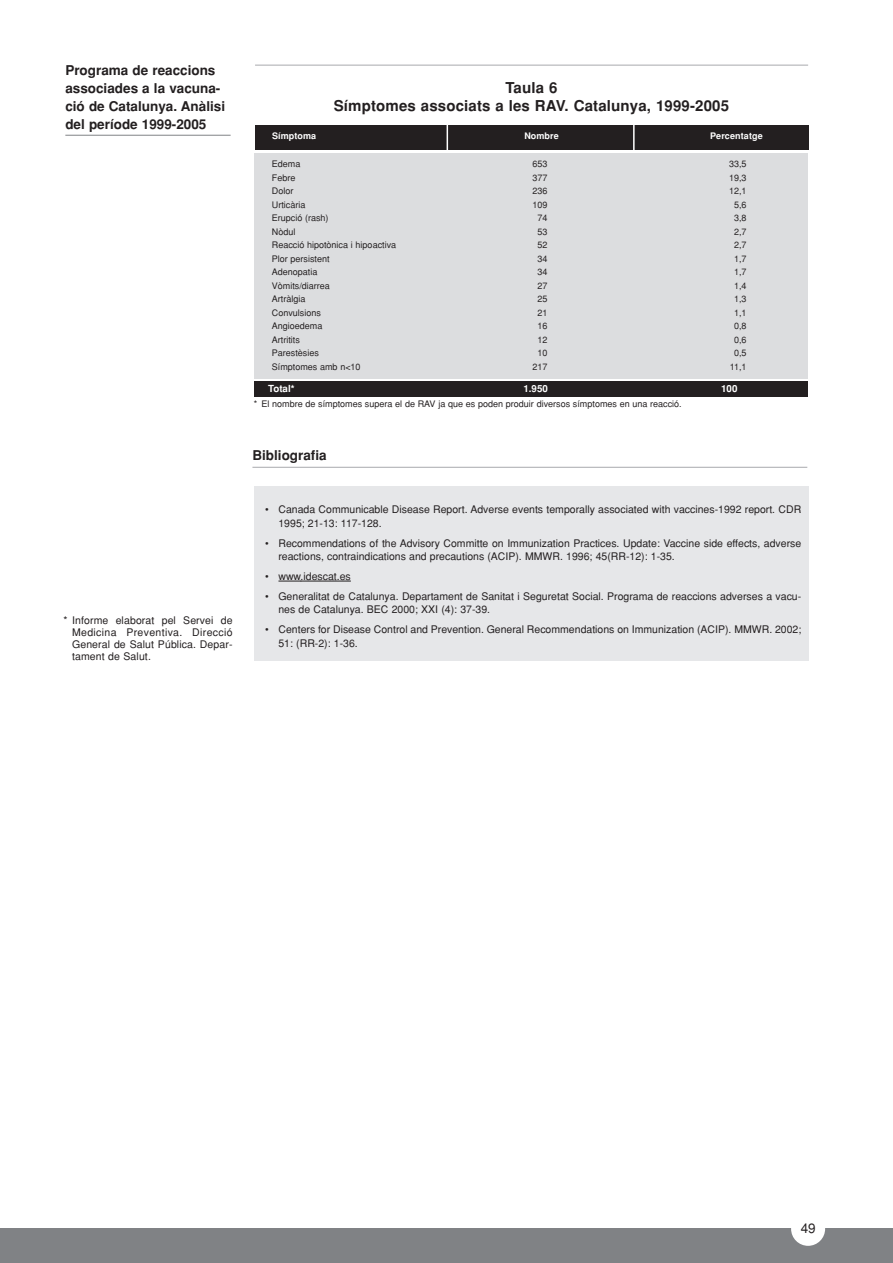
<style>
.page{position:relative;width:893px;height:1263px;background:#fff}
.page>*{position:absolute;margin:0;border:0;box-sizing:border-box;transform-origin:0 0}
.t1{font:700 15px/18px "Helvetica";letter-spacing:.01em;color:#231f20;text-align:center}
.t2{font:700 13.5px/18px "Helvetica";color:#231f20}
.t3{font:13.5px "Helvetica";color:#231f20}
.t4{font:10.5px/13.5px "Helvetica";color:#231f20}
.t5{font:700 9.75px "Helvetica";color:#fff}
.t6{font:9px "Helvetica";color:#231f20}
.t7{font:700 9px "Helvetica";letter-spacing:.01em;color:#fff}
</style>
<div class="page">
<div style="left:0;top:1229px;width:892px;height:34px;background:#808285"></div>
<div style="left:791px;top:1212px;width:34px;height:34px;background:#fff;border-radius:50%"></div>
<hr style="left:65px;top:135px;width:166px;height:1px;background:#808285">
<hr style="left:255px;top:65px;width:553px;height:1px;background:#a8a9ad">
<div style="left:255px;top:153px;width:552px;height:226px;background:#dcdddf"></div>
<div style="left:255px;top:125px;width:553px;height:25px;background:#231f20"></div>
<hr style="left:446px;top:123px;width:2px;height:29px;background:#fff">
<hr style="left:633px;top:122px;width:1px;height:30px;background:#fff">
<div style="left:254px;top:381px;width:554px;height:16px;background:#231f20"></div>
<div style="left:254px;top:486px;width:554px;height:175px;background:#e6e7e9"></div>
<svg style="left:278px;top:581px;width:22px;height:1px"></svg>
<hr style="left:300px;top:581px;width:51px;height:1px;background:#231f20">
<hr style="left:252px;top:467px;width:555px;height:1px;background:#a8a9ad">
<p class="t2" style="left:65px;top:63px;width:161px">Programa de reaccions associades a la vacuna&shy;ció de Catalunya. Anàlisi del període 1999-2005</p>
<p class="t4" style="left:72px;top:616px;width:162px;line-height:12px;text-align:justify;text-indent:-9px">* Informe elaborat pel Servei de Medicina Preventiva. Direcció General de Salut Pública. Depar&shy;tament de Salut.</p>
<h1 class="t1" style="left:334px;top:80px;width:397px">Taula 6<br>Símptomes associats a les RAV. Catalunya, 1999-2005</h1>
<p class="t7" style="left:272px;top:133px;width:46px">Símptoma</p>
<p class="t7" style="left:524px;top:133px;width:36px">Nombre</p>
<p class="t7" style="left:710px;top:133px;width:54px">Percentatge</p>
<p class="t6" style="left:272px;top:161px;width:30px">Edema</p>
<p class="t6" style="left:532px;top:161px;width:17px">653</p>
<p class="t6" style="left:729px;top:161px;width:19px">33,5</p>
<p class="t6" style="left:272px;top:174px;width:25px">Febre</p>
<p class="t6" style="left:532px;top:174px;width:17px">377</p>
<p class="t6" style="left:729px;top:174px;width:19px">19,3</p>
<p class="t6" style="left:272px;top:188px;width:23px">Dolor</p>
<p class="t6" style="left:532px;top:188px;width:17px">236</p>
<p class="t6" style="left:729px;top:188px;width:19px">12,1</p>
<p class="t6" style="left:272px;top:201px;width:35px">Urticària</p>
<p class="t6" style="left:532px;top:201px;width:17px">109</p>
<p class="t6" style="left:734px;top:201px;width:14px">5,6</p>
<p class="t6" style="left:272px;top:215px;width:58px">Erupció (rash)</p>
<p class="t6" style="left:537px;top:215px;width:12px">74</p>
<p class="t6" style="left:734px;top:215px;width:14px">3,8</p>
<p class="t6" style="left:272px;top:228px;width:25px">Nòdul</p>
<p class="t6" style="left:537px;top:228px;width:12px">53</p>
<p class="t6" style="left:734px;top:228px;width:14px">2,7</p>
<p class="t6" style="left:272px;top:242px;width:126px">Reacció hipotònica i hipoactiva</p>
<p class="t6" style="left:537px;top:242px;width:12px">52</p>
<p class="t6" style="left:734px;top:242px;width:14px">2,7</p>
<p class="t6" style="left:272px;top:255px;width:59px">Plor persistent</p>
<p class="t6" style="left:537px;top:255px;width:12px">34</p>
<p class="t6" style="left:734px;top:255px;width:14px">1,7</p>
<p class="t6" style="left:272px;top:269px;width:47px">Adenopatia</p>
<p class="t6" style="left:537px;top:269px;width:12px">34</p>
<p class="t6" style="left:734px;top:269px;width:14px">1,7</p>
<p class="t6" style="left:272px;top:282px;width:60px">Vòmits/diarrea</p>
<p class="t6" style="left:537px;top:282px;width:12px">27</p>
<p class="t6" style="left:734px;top:282px;width:14px">1,4</p>
<p class="t6" style="left:272px;top:296px;width:35px">Artràlgia</p>
<p class="t6" style="left:537px;top:296px;width:12px">25</p>
<p class="t6" style="left:734px;top:296px;width:14px">1,3</p>
<p class="t6" style="left:272px;top:309px;width:51px">Convulsions</p>
<p class="t6" style="left:537px;top:309px;width:12px">21</p>
<p class="t6" style="left:734px;top:309px;width:14px">1,1</p>
<p class="t6" style="left:272px;top:323px;width:52px">Angioedema</p>
<p class="t6" style="left:537px;top:323px;width:12px">16</p>
<p class="t6" style="left:734px;top:323px;width:14px">0,8</p>
<p class="t6" style="left:272px;top:336px;width:29px">Artritits</p>
<p class="t6" style="left:537px;top:336px;width:12px">12</p>
<p class="t6" style="left:734px;top:336px;width:14px">0,6</p>
<p class="t6" style="left:272px;top:350px;width:49px">Parestèsies</p>
<p class="t6" style="left:537px;top:350px;width:12px">10</p>
<p class="t6" style="left:734px;top:350px;width:14px">0,5</p>
<p class="t6" style="left:272px;top:363px;width:90px">Símptomes amb n&lt;10</p>
<p class="t6" style="left:532px;top:363px;width:17px">217</p>
<p class="t6" style="left:729px;top:363px;width:18px">11,1</p>
<p class="t5" style="left:268px;top:385px;width:28px">Total*</p>
<p class="t5" style="left:523px;top:385px;width:26px">1.950</p>
<p class="t5" style="left:721px;top:385px;width:18px">100</p>
<p class="t6" style="left:254px;top:401px;width:429px">* El nombre de símptomes supera el de RAV ja que es poden produir diversos símptomes en una reacció.</p>
<p class="t2" style="left:252px;top:447px;width:76px">Bibliografia</p>
<p class="t4" style="left:278px;top:504px;width:524px;text-indent:-13px">• Canada Communicable Disease Report. Adverse events temporally associated with vaccines-1992 report. CDR<br>1995; 21-13: 117-128.</p>
<p class="t4" style="left:278px;top:537px;width:524px;text-indent:-13px">• Recommendations of the Advisory Committe on Immunization Practices. Update: Vaccine side effects, adverse reactions, contraindications and precautions (ACIP). MMWR. 1996; 45(RR-12): 1-35.</p>
<p class="t4" style="left:265px;top:571px;width:87px">• www.idescat.es</p>
<p class="t4" style="left:278px;top:590px;width:524px;text-indent:-13px">• Generalitat de Catalunya. Departament de Sanitat i Seguretat Social. Programa de reaccions adverses a vacu&shy;nes de Catalunya. BEC 2000; XXI (4): 37-39.</p>
<p class="t4" style="left:278px;top:624px;width:524px;text-indent:-13px">• Centers for Disease Control and Prevention. General Recommendations on Immunization (ACIP). MMWR. 2002;<br>51: (RR-2): 1-36.</p>
<p class="t3" style="left:800px;top:1223px;width:17px">49</p>
</div>
